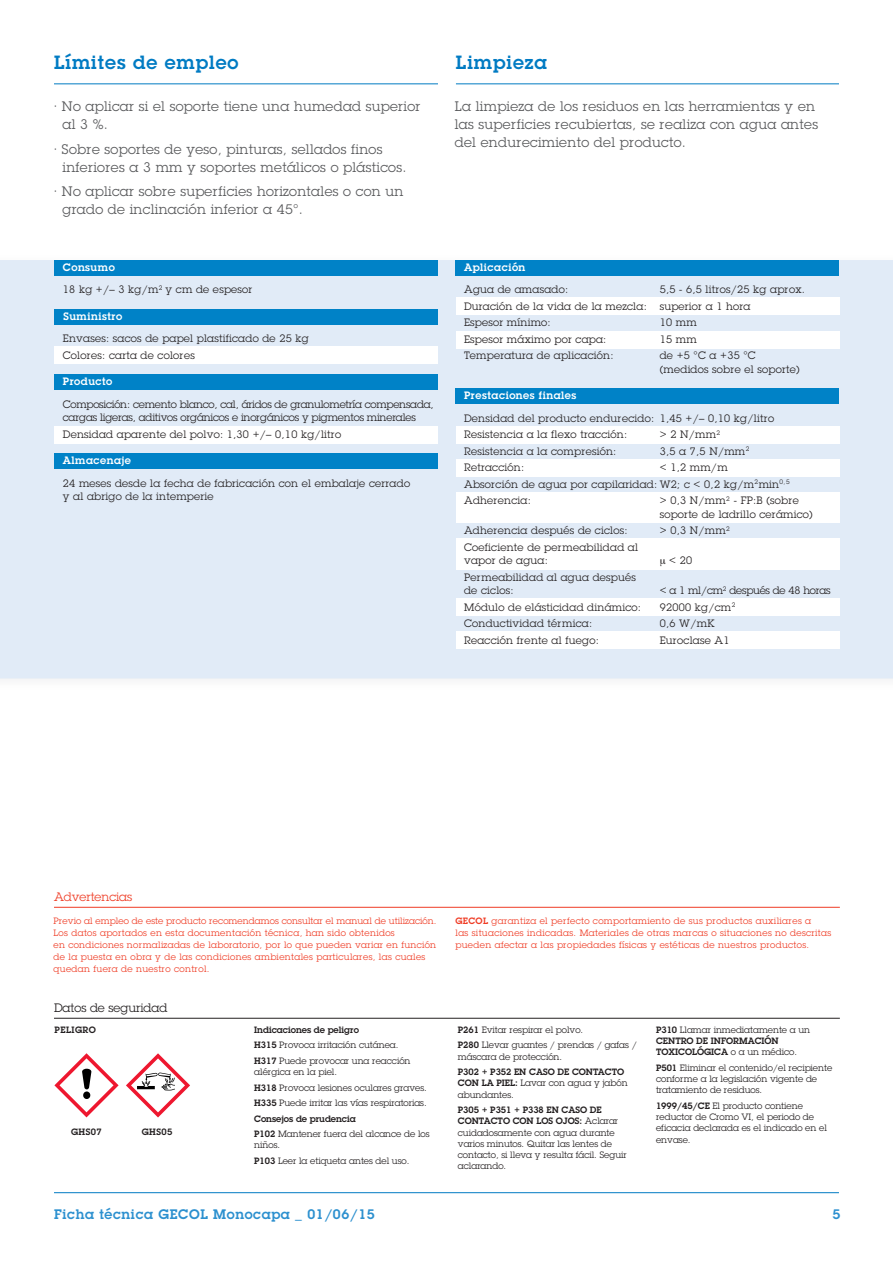
<style>
.page{position:relative;width:893px;height:1263px;background:#fff}
.page>*{position:absolute;margin:0;border:0;box-sizing:border-box;transform-origin:0 0}
.t1{font:600 18.75px "Lubalin Graph";letter-spacing:.05em;color:#007bc3}
.t2{font:13.5px/18px "Lubalin Graph";letter-spacing:.025em;color:#57585a}
.t3{font:600 13.5px "Lubalin Graph";letter-spacing:.05em;color:#2c90cf}
.t4{font:12px "Lubalin Graph";color:#231f20}
.t5{font:12px "Lubalin Graph";color:#ef3c25}
.t6{font:10.5px/16.5px "Lubalin Graph";letter-spacing:.025em;color:#231f20}
.t7{font:10.5px/13.5px "Lubalin Graph";letter-spacing:-.015em;color:#231f20}
.t8{font:600 10.5px "Lubalin Graph";letter-spacing:.05em;color:#fff}
.t9{font:9px/11.2px "Lubalin Graph";color:#231f20}
.t10{font:9px/12px "Lubalin Graph";letter-spacing:.04em;color:#ef3c25}
.t11{font:600 9px/11.2px "Lubalin Graph";color:#231f20}
.t12{font:600 9px "Lubalin Graph";letter-spacing:.05em;color:#231f20}
.s1{font-weight:600}
.s2{font-weight:400}
</style>
<div class="page">
<hr style="left:54px;top:1192px;width:785px;height:1px;background:#007bc3">
<hr style="left:54px;top:83px;width:384px;height:1px;background:#007bc3">
<hr style="left:456px;top:83px;width:383px;height:1px;background:#007bc3">
<div style="left:0;top:260px;width:893px;height:418px;background:#e1ebf7"></div>
<svg style="left:126px;top:1053px;width:64px;height:64px"></svg>
<svg style="left:54px;top:1053px;width:65px;height:64px"></svg>
<hr style="left:54px;top:1018px;width:786px;height:1px;background:#231f20">
<hr style="left:54px;top:907px;width:786px;height:1px;background:#ef3c25">
<div style="left:54px;top:347px;width:384px;height:17px;background:#fff"></div>
<div style="left:456px;top:298px;width:383px;height:17px;background:#fff"></div>
<div style="left:54px;top:426px;width:384px;height:17px;background:#fff"></div>
<div style="left:456px;top:331px;width:383px;height:17px;background:#fff"></div>
<div style="left:456px;top:426px;width:383px;height:17px;background:#fff"></div>
<div style="left:456px;top:459px;width:383px;height:17px;background:#fff"></div>
<div style="left:456px;top:492px;width:383px;height:31px;background:#fff"></div>
<div style="left:456px;top:538px;width:383px;height:32px;background:#fff"></div>
<div style="left:456px;top:599px;width:383px;height:17px;background:#fff"></div>
<div style="left:456px;top:632px;width:383px;height:17px;background:#fff"></div>
<div style="left:456px;top:260px;width:383px;height:15px;background:#0082c7"></div>
<div style="left:456px;top:388px;width:383px;height:16px;background:#0082c7"></div>
<div style="left:54px;top:260px;width:384px;height:15px;background:#0082c7"></div>
<div style="left:54px;top:309px;width:384px;height:16px;background:#0082c7"></div>
<div style="left:54px;top:375px;width:384px;height:15px;background:#0082c7"></div>
<div style="left:54px;top:453px;width:384px;height:16px;background:#0082c7"></div>
<h1 class="t1" style="left:54px;top:52px;width:186px">Límites de empleo</h1>
<h1 class="t1" style="left:456px;top:52px;width:92px">Limpieza</h1>
<p class="t2" style="left:62px;top:98px;width:359px;text-indent:-9px">· No aplicar si el soporte tiene una humedad superior al 3 %.</p>
<p class="t2" style="left:62px;top:140px;width:345px;text-indent:-9px">· Sobre soportes de yeso, pinturas, sellados finos inferiores a 3 mm y soportes metálicos o plásticos.</p>
<p class="t2" style="left:62px;top:182px;width:342px;text-indent:-9px">· No aplicar sobre superficies horizontales o con un grado de inclinación inferior a 45°.</p>
<p class="t8" style="left:63px;top:261px;width:53px">Consumo</p>
<p class="t6" style="left:63px;top:281px;width:191px">18 kg +/– 3 kg/m<sup>2</sup> y cm de espesor</p>
<p class="t6" style="left:63px;top:330px;width:247px">Envases: sacos de papel plastificado de 25 kg<br>Colores: carta de colores</p>
<p class="t8" style="left:63px;top:310px;width:60px">Suministro</p>
<p class="t8" style="left:63px;top:376px;width:51px">Producto</p>
<p class="t7" style="left:63px;top:397px;width:372px">Composición: cemento blanco, cal, áridos de granulometría compensada, cargas ligeras, aditivos orgánicos e inorgánicos y pigmentos minerales</p>
<p class="t6" style="left:63px;top:426px;width:280px">Densidad aparente del polvo: 1,30 +/– 0,10 kg/litro</p>
<p class="t6" style="left:63px;top:476px;width:349px;line-height:13.5px">24 meses desde la fecha de fabricación con el embalaje cerrado y al abrigo de la intemperie</p>
<p class="t8" style="left:63px;top:455px;width:70px">Almacenaje</p>
<p class="t2" style="left:455px;top:98px;width:365px">La limpieza de los residuos en las herramientas y en las superficies recubiertas, se realiza con agua antes del endurecimiento del producto.</p>
<p class="t8" style="left:464px;top:261px;width:63px">Aplicación</p>
<p class="t6" style="left:464px;top:281px;width:342px;text-indent:196px">5,5 - 6,5 litros/25 kg aprox.<br>Duración de la vida de la mezcla: superior a 1 hora<br>Espesor mínimo:</p>
<p class="t6" style="left:464px;top:281px;width:106px">Agua de amasado:</p>
<p class="t6" style="left:660px;top:314px;width:38px">10 mm</p>
<p class="t6" style="left:464px;top:331px;width:144px">Espesor máximo por capa:</p>
<p class="t6" style="left:660px;top:331px;width:38px">15 mm</p>
<p class="t6" style="left:464px;top:347px;width:151px">Temperatura de aplicación:</p>
<p class="t6" style="left:660px;top:349px;width:142px;line-height:13.5px">de +5 °C a +35 °C (medidos sobre el soporte)</p>
<p class="t6" style="left:464px;top:410px;width:311px">Densidad del producto endurecido: 1,45 +/– 0,10 kg/litro<br>Resistencia a la flexo tracción:</p>
<p class="t8" style="left:464px;top:389px;width:114px">Prestaciones finales</p>
<p class="t6" style="left:660px;top:426px;width:62px">&gt; 2 N/mm<sup>2</sup></p>
<p class="t6" style="left:464px;top:443px;width:154px">Resistencia a la compresión:</p>
<p class="t6" style="left:660px;top:443px;width:91px">3,5 a 7,5 N/mm<sup>2</sup></p>
<p class="t6" style="left:464px;top:459px;width:62px">Retracción:</p>
<p class="t6" style="left:464px;top:459px;width:327px;text-indent:196px">&lt; 1,2 mm/m<br>Absorción de agua por capilaridad: W2; c &lt; 0,2 kg/m<sup>2</sup>min<sup>0,5<br></sup>Adherencia:</p>
<p class="t6" style="left:660px;top:494px;width:155px;line-height:13.5px">&gt; 0,3 N/mm<sup>2</sup> - FP:B (sobre soporte de ladrillo cerámico)</p>
<p class="t6" style="left:464px;top:522px;width:165px">Adherencia después de ciclos:</p>
<p class="t6" style="left:660px;top:522px;width:72px">&gt; 0,3 N/mm<sup>2</sup></p>
<p class="t6" style="left:464px;top:540px;width:175px;line-height:13.5px">Coeficiente de permeabilidad al vapor de agua:</p>
<p class="t6" style="left:669px;top:552px;width:25px">&lt; 20</p>
<p class="t6" style="left:464px;top:570px;width:173px;line-height:13.5px">Permeabilidad al agua después de ciclos:</p>
<p class="t7" style="left:660px;top:584px;width:172px">&lt; a 1 ml/cm<sup>2</sup> después de 48 horas</p>
<p class="t6" style="left:464px;top:599px;width:178px">Módulo de elásticidad dinámico:</p>
<p class="t6" style="left:660px;top:599px;width:77px">92000 kg/cm<sup>2</sup></p>
<p class="t6" style="left:464px;top:615px;width:130px">Conductividad térmica:</p>
<p class="t6" style="left:660px;top:615px;width:56px">0,6 W/mK</p>
<p class="t6" style="left:464px;top:632px;width:136px">Reacción frente al fuego:</p>
<p class="t6" style="left:660px;top:632px;width:71px">Euroclase A1</p>
<p class="t5" style="left:54px;top:890px;width:80px">Advertencias</p>
<p class="t10" style="left:54px;top:915px;width:385px">Previo al empleo de este producto recomendamos consultar el manual de utilización.<br>Los datos aportados en esta documentación técnica, han sido obtenidos<br>en condiciones normalizadas de laboratorio, por lo que pueden variar en función de la puesta en obra y de las condiciones ambientales particulares, las cuales quedan fuera de nuestro control.</p>
<p class="t10" style="left:455px;top:915px;width:377px"><span class="s1">GECOL</span> garantiza el perfecto comportamiento de sus productos auxiliares a<br>las situaciones indicadas. Materiales de otras marcas o situaciones no descritas pueden afectar a las propiedades físicas y estéticas de nuestros productos.</p>
<p class="t4" style="left:54px;top:1001px;width:115px">Datos de seguridad</p>
<p class="t12" style="left:55px;top:1024px;width:43px">PELIGRO</p>
<p class="t11" style="left:71px;top:1126px;width:32px">GHS07</p>
<p class="t11" style="left:142px;top:1126px;width:32px">GHS05</p>
<p class="t9" style="left:254px;top:1022px;width:158px;line-height:15.5px"><span class="s1">Indicaciones de peligro<br>H315</span> Provoca irritación cutánea.<br><span class="s1">H317</span> Puede provocar una reacción</p>
<p class="t9" style="left:254px;top:1064px;width:177px;line-height:15.5px">alérgica en la piel.<br><span class="s1">H318</span> Provoca lesiones oculares graves.<br><span class="s1">H335</span> Puede irritar las vías respiratorias.<br><span class="s1">Consejos de prudencia<br>P102</span> Mantener fuera del alcance de los</p>
<p class="t9" style="left:254px;top:1137px;width:157px;line-height:15.5px">niños.<br><span class="s1">P103</span> Leer la etiqueta antes del uso.</p>
<p class="t9" style="left:458px;top:1022px;width:181px;line-height:15.5px"><span class="s1">P261</span> Evitar respirar el polvo.<br><span class="s1">P280</span> Llevar guantes / prendas / gafas /</p>
<p class="t9" style="left:458px;top:1051px;width:106px">máscara de protección.</p>
<p class="t11" style="left:458px;top:1066px;width:171px">P302 + P352 EN CASO DE CONTACTO<br>CON LA PIEL: <span class="s2">Lavar con agua y jabón abundantes.</span></p>
<p class="t9" style="left:458px;top:1104px;width:170px"><span class="s1">P305 + P351 + P338 EN CASO DE<br>CONTACTO CON LOS OJOS:</span> Aclarar cuidadosamente con agua durante varios minutos. Quitar las lentes de contacto, si lleva y resulta fácil. Seguir aclarando.</p>
<p class="t11" style="left:656px;top:1024px;width:156px">P310 <span class="s2">Llamar inmediatamente a un<br></span>CENTRO DE INFORMACIÓN<br>TOXICOLÓGICA <span class="s2">o a un médico.</span></p>
<p class="t9" style="left:656px;top:1062px;width:178px"><span class="s1">P501</span> Eliminar el contenido/el recipiente conforme a la legislación vigente de tratamiento de residuos.</p>
<p class="t9" style="left:656px;top:1100px;width:172px"><span class="s1">1999/45/CE</span> El producto contiene reductor de Cromo VI, el periodo de eficacia declarada es el indicado en el envase.</p>
<p class="t3" style="left:54px;top:1206px;width:322px">Ficha técnica GECOL Monocapa _ 01/06/15</p>
<p class="t3" style="left:832px;top:1206px;width:9px">5</p>
</div>
